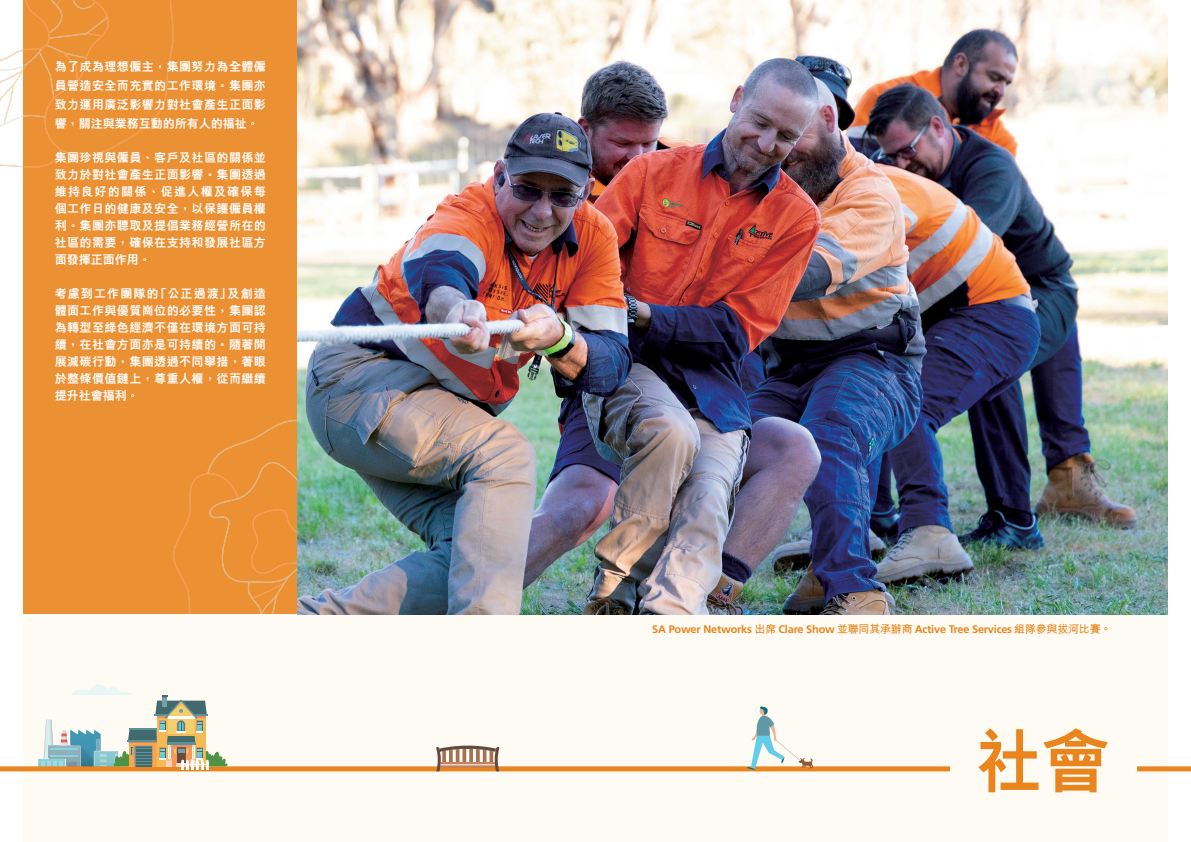
<style>
.page{position:relative;width:1191px;height:842px;background:#fff}
.page>*{position:absolute;margin:0;border:0;box-sizing:border-box;transform-origin:0 0}
.t1{font:800 70px "M Hei HK";color:#ea841d;scale:.95 1}
.t2{font:800 12px/17px "M Hei HK";letter-spacing:.035em;color:#fff;text-align:justify}
.t3{font:700 11px "Frutiger LT Std";letter-spacing:-.02em;color:#ea841d}
.s1{font-family:"M Hei HK"}
</style>
<div class="page">
<div style="left:23px;top:0;width:275px;height:615px;background:#ec9034"></div>
<svg style="left:173px;top:473px;width:33px;height:142px"></svg>
<svg style="left:206px;top:407px;width:92px;height:208px"></svg>
<div style="left:14px;top:615px;width:581px;height:227px;background:#fdfbf3"></div>
<div style="left:0;top:0;width:23px;height:842px;background:#fff"></div>
<svg style="left:0;top:0;width:174px;height:168px"></svg>
<img style="left:298px;top:0;width:870px;height:615px">
<div style="left:0;top:766px;width:595px;height:5px;background:#ea841d"></div>
<svg style="left:436px;top:745px;width:63px;height:26px"></svg>
<svg style="left:38px;top:684px;width:190px;height:86px"></svg>
<div style="left:595px;top:615px;width:581px;height:227px;background:#fdfbf3"></div>
<div style="left:1168px;top:0;width:23px;height:842px;background:#fff"></div>
<div style="left:595px;top:766px;width:355px;height:5px;background:#ea841d"></div>
<svg style="left:747px;top:706px;width:66px;height:64px"></svg>
<div style="left:1137px;top:766px;width:54px;height:5px;background:#ea841d"></div>
<p class="t2" style="left:55px;top:57px;width:213px;line-height:19px">為了成為理想僱主，集團努力為全體僱員營造安全而充實的工作環境。集團亦致力運用廣泛影響力對社會產生正面影響，關注與業務互動的所有人的福祉。</p>
<p class="t2" style="left:55px;top:149px;width:213px">集團珍視與僱員、客戶及社區的關係並致力於對社會產生正面影響。集團透過維持良好的關係、促進人權及確保每個工作日的健康及安全，以保護僱員權利。集團亦聽取及提倡業務經營所在的社區的需要，確保在支持和發展社區方面發揮正面作用。</p>
<p class="t2" style="left:55px;top:285px;width:213px">考慮到工作團隊的「公正過渡」及創造體面工作與優質崗位的必要性，集團認為轉型至綠色經濟不僅在環境方面可持續，在社會方面亦是可持續的。隨著開展減碳行動，集團透過不同舉措，著眼於整條價值鏈上，尊重人權，從而繼續提升社會福利。</p>
<p class="t3" style="left:652px;top:623px;width:461px">SA Power Networks <span class="s1">出席</span> Clare Show <span class="s1">並聯同其承辦商</span> Active Tree Services <span class="s1">組隊參與拔河比賽。</span></p>
<h1 class="t1" style="left:975px;top:727px;width:142px">社會</h1>
</div>
